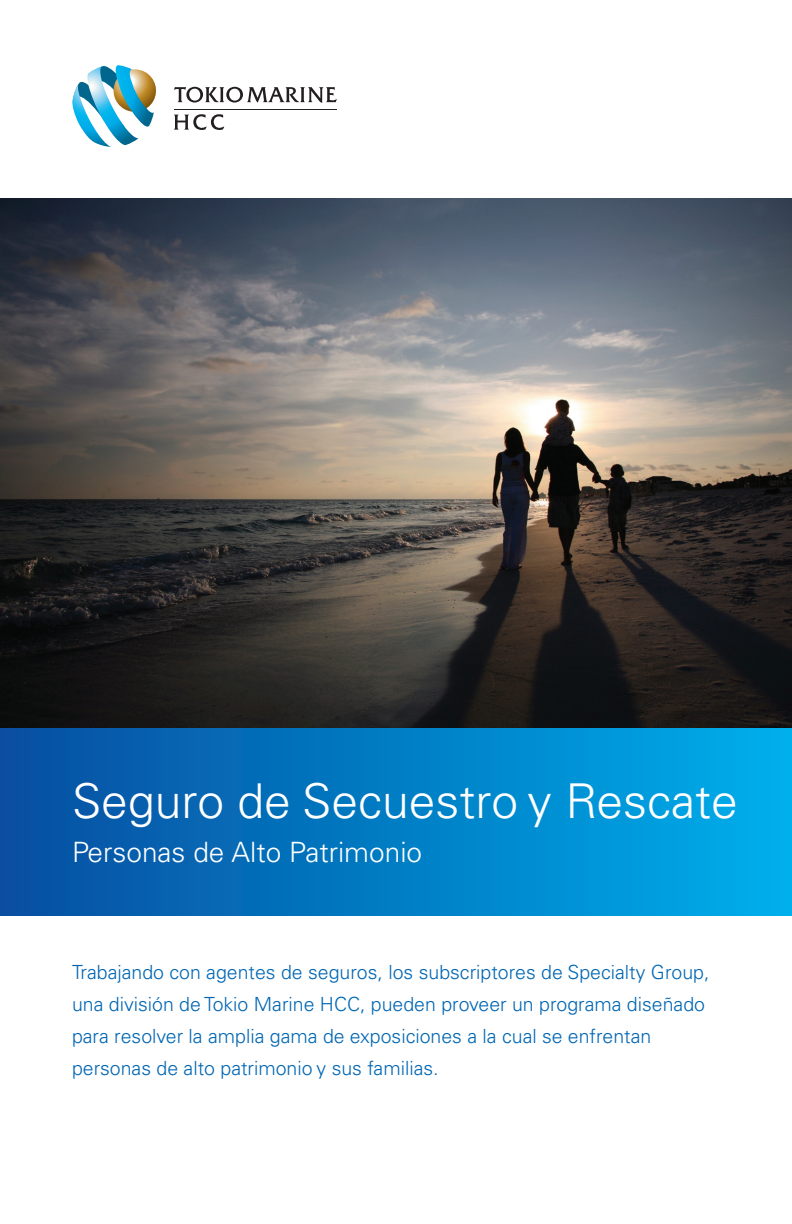
<style>
.page{position:relative;width:792px;height:1224px;background:#fff}
.page>*{position:absolute;margin:0;border:0;box-sizing:border-box;transform-origin:0 0}
.t1{font:300 48px "Univers LT Pro 45";color:#fff}
.t2{font:300 28px "Univers LT Pro 45";color:#fff}
.t3{font:300 19.6px/32px "Univers LT Pro 45";color:#0166b3}
</style>
<div class="page">
<hr style="left:174px;top:109px;width:163px;height:1px;background:#231f20">
<svg style="left:174px;top:87px;width:163px;height:16px"></svg>
<svg style="left:174px;top:114px;width:50px;height:16px"></svg>
<svg style="left:72px;top:65px;width:84px;height:82px"></svg>
<img style="left:0;top:198px;width:792px;height:531px">
<div style="left:0;top:729px;width:792px;height:187px;background:linear-gradient(to right,#074da0,#00aeeb)"></div>
<h1 class="t1" style="left:72px;top:769px;width:667px">Seguro de Secuestro y Rescate</h1>
<h2 class="t2" style="left:72px;top:833px;width:352px">Personas de Alto Patrimonio</h2>
<p class="t3" style="left:72px;top:955px;width:639px">Trabajando con agentes de seguros, los subscriptores de Specialty Group, una división de Tokio Marine HCC, pueden proveer un programa diseñado para resolver la amplia gama de exposiciones a la cual se enfrentan personas de alto patrimonio y sus familias.</p>
</div>
